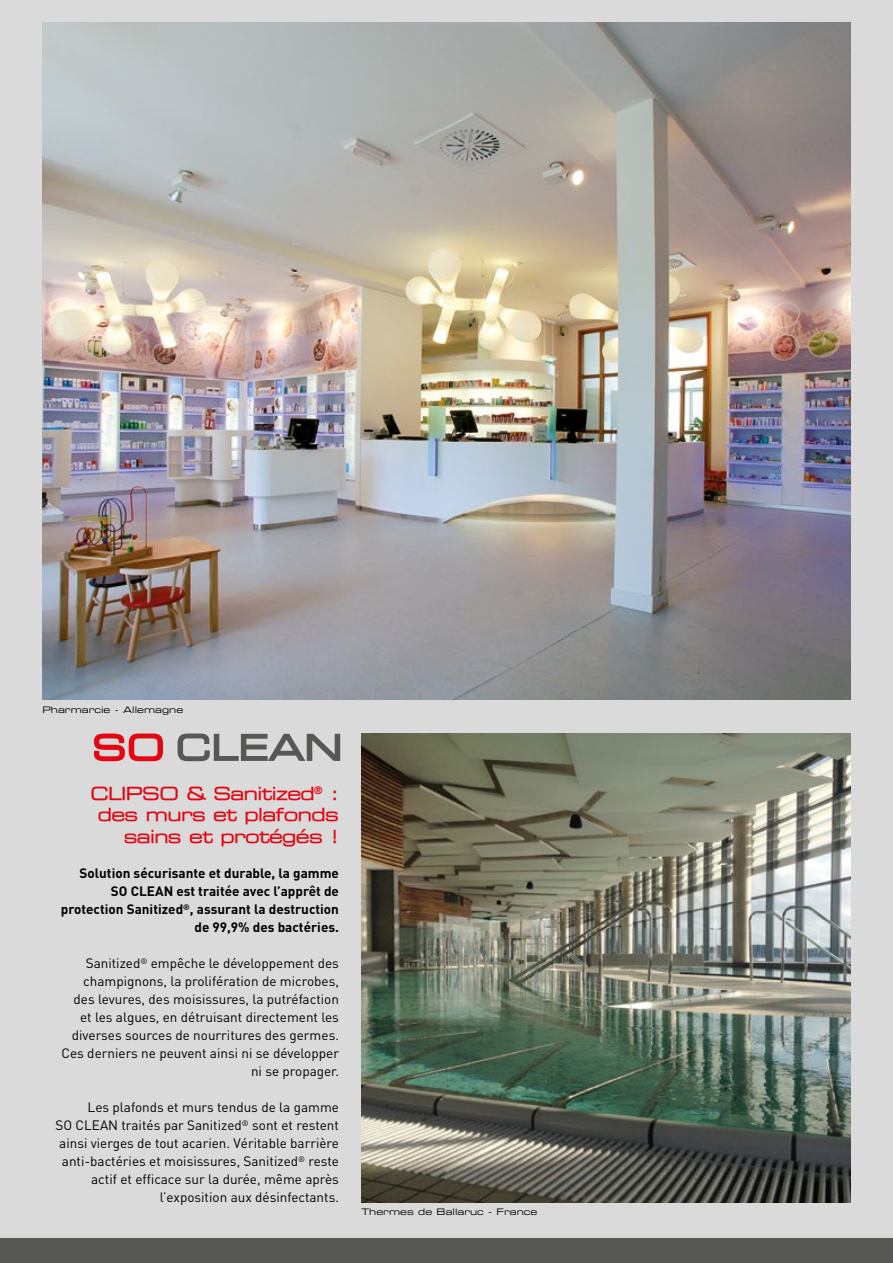
<style>
.page{position:relative;width:893px;height:1263px;background:#fff}
.page>*{position:absolute;margin:0;border:0;box-sizing:border-box;transform-origin:0 0}
.t1{font:18px/21.6px "Eurostile Extended Two Med";letter-spacing:-.035em;color:#e30613;text-align:right}
.t2{font:13.5px/18px "DIN";color:#000;text-align:right}
.t3{font:700 13.5px/18px "DIN";color:#000;text-align:right}
.t4{font:9px "Eurostile Extended Two";color:#000}
</style>
<div class="page">
<div style="left:0;top:0;width:893px;height:1238px;background:#dadada"></div>
<img style="left:42px;top:22px;width:808px;height:677px">
<img style="left:361px;top:733px;width:489px;height:469px">
<div style="left:0;top:1238px;width:893px;height:25px;background:#575756"></div>
<svg style="left:94px;top:733px;width:69px;height:28px"></svg>
<svg style="left:178px;top:733px;width:162px;height:28px"></svg>
<p class="t4" style="left:43px;top:704px;width:142px">Pharmarcie - Allemagne</p>
<h1 class="t1" style="left:91px;top:782px;width:250px">CLIPSO &amp; Sanitized<sup>®</sup> : des murs et plafonds sains et protégés !</h1>
<p class="t3" style="left:61px;top:864px;width:280px">Solution sécurisante et durable, la gamme SO CLEAN est traitée avec l’apprêt de protection Sanitized<sup>®</sup>, assurant la destruction de 99,9% des bactéries.</p>
<p class="t2" style="left:62px;top:954px;width:279px">Sanitized<sup>®</sup> empêche le développement des champignons, la prolifération de microbes, des levures, des moisissures, la putréfaction et les algues, en détruisant directement les diverses sources de nourritures des germes.<br>Ces derniers ne peuvent ainsi ni se développer ni se propager.</p>
<p class="t2" style="left:55px;top:1098px;width:285px">Les plafonds et murs tendus de la gamme<br>SO CLEAN traités par Sanitized<sup>®</sup> sont et restent ainsi vierges de tout acarien. Véritable barrière anti-bactéries et moisissures, Sanitized<sup>®</sup> reste actif et efficace sur la durée, même après l’exposition aux désinfectants.</p>
<p class="t4" style="left:361px;top:1205px;width:178px">Thermes de Ballaruc - France</p>
</div>
